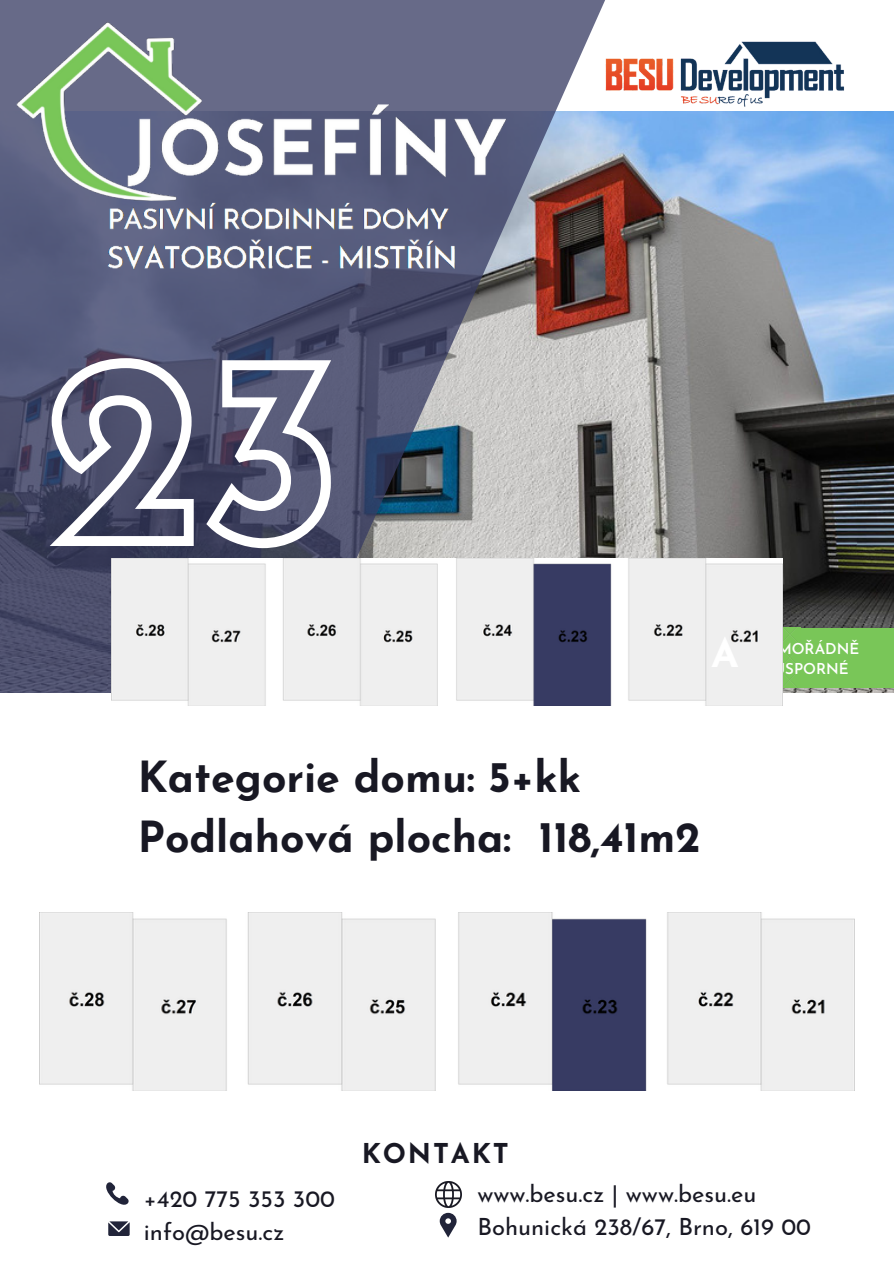
<style>
.page{position:relative;width:894px;height:1264px;background:#fff}
.page>*{position:absolute;margin:0;border:0;box-sizing:border-box;transform-origin:0 0}
.t1{font:700 42.75px "Josefin Sans";color:#181823}
.t2{font:700 27.3px "Josefin Sans";letter-spacing:.07em;color:#181823}
.t3{font:23.7px "Josefin Sans";color:#181823}
.t4{font:600 15px "Josefin Sans";color:#fff}
</style>
<div class="page">
<img style="left:621px;top:112px;width:272px;height:581px">
<svg style="left:0;top:0;width:621px;height:693px;background:#757483"></svg>
<img style="left:562px;top:0;width:324px;height:135px">
<svg style="left:106px;top:1182px;width:23px;height:23px"></svg>
<svg style="left:108px;top:1221px;width:22px;height:14px"></svg>
<svg style="left:439px;top:1212px;width:17px;height:25px"></svg>
<img style="left:436px;top:1181px;width:25px;height:25px">
<div style="left:753px;top:628px;width:140px;height:59px;background:#79c658"></div>
<img style="left:782px;top:627px;width:18px;height:60px">
<img style="left:11px;top:0;width:510px;height:295px">
<svg style="left:38px;top:352px;width:301px;height:202px"></svg>
<img style="left:40px;top:912px;width:814px;height:178px">
<img style="left:112px;top:559px;width:670px;height:146px">
<p class="t1" style="left:138px;top:760px;width:445px">Kategorie domu: 5+kk</p>
<p class="t1" style="left:138px;top:820px;width:564px">Podlahová plocha: 118,41m2</p>
<p class="t4" style="left:758px;top:643px;width:102px">MIMOŘÁDNĚ</p>
<p class="t4" style="left:774px;top:662px;width:76px">ÚSPORNÉ</p>
<p class="t3" style="left:144px;top:1188px;width:193px">+420 775 353 300</p>
<p class="t3" style="left:144px;top:1222px;width:142px">info@besu.cz</p>
<p class="t2" style="left:361px;top:1142px;width:148px">KONTAKT</p>
<p class="t3" style="left:477px;top:1184px;width:280px">www.besu.cz | www.besu.eu</p>
<p class="t3" style="left:477px;top:1217px;width:335px">Bohunická 238/67, Brno, 619 00</p>
</div>
